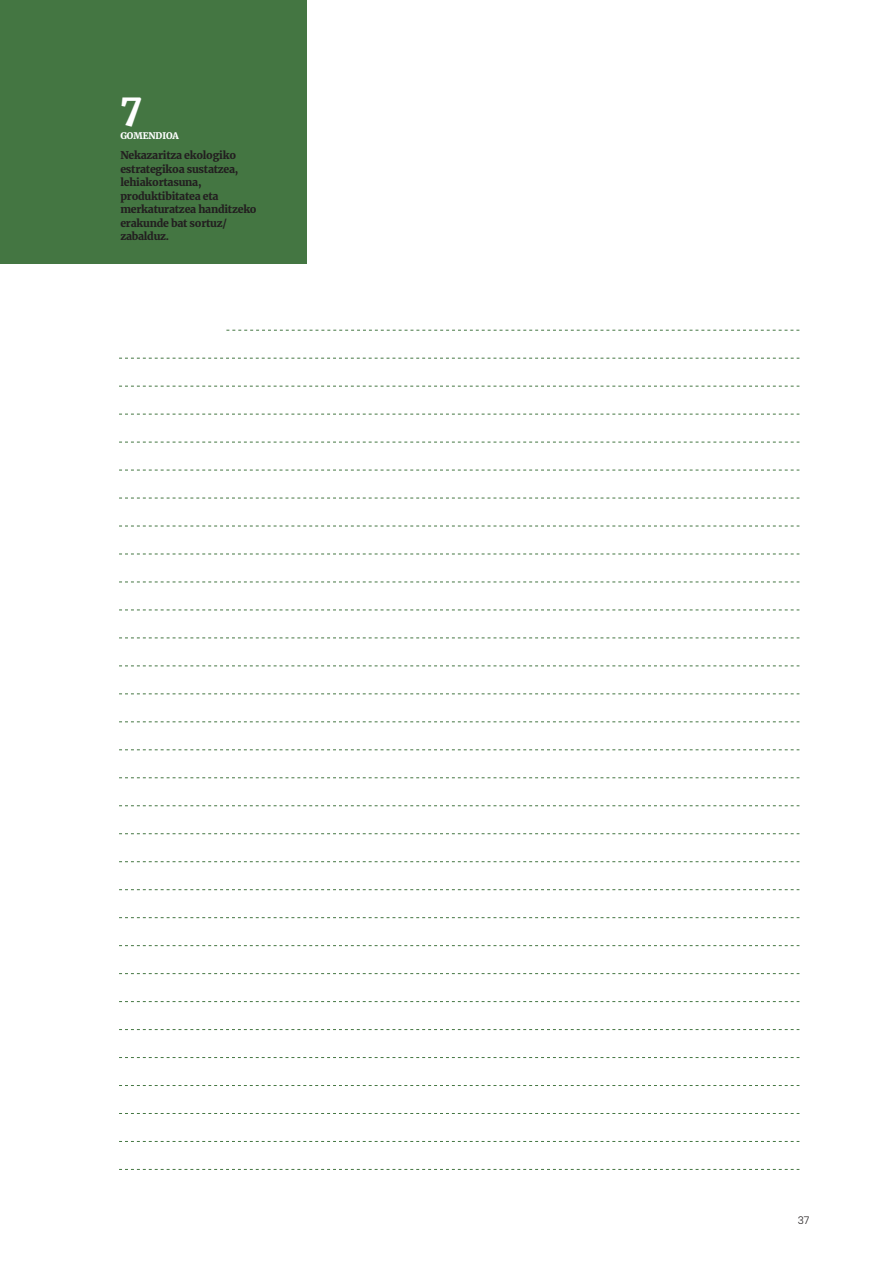
<style>
.page{position:relative;width:893px;height:1263px;background:#fff}
.page>*{position:absolute;margin:0;border:0;box-sizing:border-box;transform-origin:0 0}
.t1{font:900 36px "Merriweather";color:#fff}
.t2{font:900 10.5px/13.5px "Merriweather";letter-spacing:-.02em;color:#231f20}
.t3{font:300 10.5px "Poppins";color:#231f20}
.t4{font:900 9px "Merriweather";letter-spacing:-.01em;color:#fff}
</style>
<div class="page">
<svg style="left:226px;top:330px;width:573px;height:1px"></svg>
<svg style="left:119px;top:386px;width:680px;height:1px"></svg>
<svg style="left:119px;top:358px;width:680px;height:1px"></svg>
<svg style="left:119px;top:582px;width:680px;height:1px"></svg>
<svg style="left:119px;top:805px;width:680px;height:1px"></svg>
<svg style="left:119px;top:1029px;width:680px;height:1px"></svg>
<svg style="left:119px;top:889px;width:680px;height:1px"></svg>
<svg style="left:119px;top:1141px;width:680px;height:1px"></svg>
<svg style="left:119px;top:833px;width:680px;height:1px"></svg>
<svg style="left:119px;top:1057px;width:680px;height:1px"></svg>
<svg style="left:119px;top:917px;width:680px;height:1px"></svg>
<svg style="left:119px;top:1169px;width:680px;height:1px"></svg>
<svg style="left:119px;top:609px;width:680px;height:1px"></svg>
<svg style="left:119px;top:861px;width:680px;height:1px"></svg>
<svg style="left:119px;top:1085px;width:680px;height:1px"></svg>
<svg style="left:119px;top:414px;width:680px;height:1px"></svg>
<svg style="left:119px;top:498px;width:680px;height:1px"></svg>
<svg style="left:119px;top:721px;width:680px;height:1px"></svg>
<svg style="left:119px;top:945px;width:680px;height:1px"></svg>
<svg style="left:119px;top:665px;width:680px;height:1px"></svg>
<svg style="left:119px;top:554px;width:680px;height:1px"></svg>
<svg style="left:119px;top:777px;width:680px;height:1px"></svg>
<svg style="left:119px;top:1001px;width:680px;height:1px"></svg>
<svg style="left:119px;top:1113px;width:680px;height:1px"></svg>
<svg style="left:119px;top:442px;width:680px;height:1px"></svg>
<svg style="left:119px;top:637px;width:680px;height:1px"></svg>
<svg style="left:119px;top:526px;width:680px;height:1px"></svg>
<svg style="left:119px;top:749px;width:680px;height:1px"></svg>
<svg style="left:119px;top:973px;width:680px;height:1px"></svg>
<svg style="left:119px;top:470px;width:680px;height:1px"></svg>
<svg style="left:119px;top:693px;width:680px;height:1px"></svg>
<div style="left:0;top:0;width:306px;height:264px;background:#447642"></div>
<p class="t1" style="left:120px;top:82px;width:23px">7</p>
<p class="t2" style="left:120px;top:148px;width:138px">Nekazaritza ekologiko estrategikoa sustatzea, lehiakortasuna, produktibitatea eta merkaturatzea handitzeko erakunde bat sortuz/ zabalduz.</p>
<p class="t4" style="left:120px;top:129px;width:60px">GOMENDIOA</p>
<p class="t3" style="left:798px;top:1214px;width:13px">37</p>
</div>
